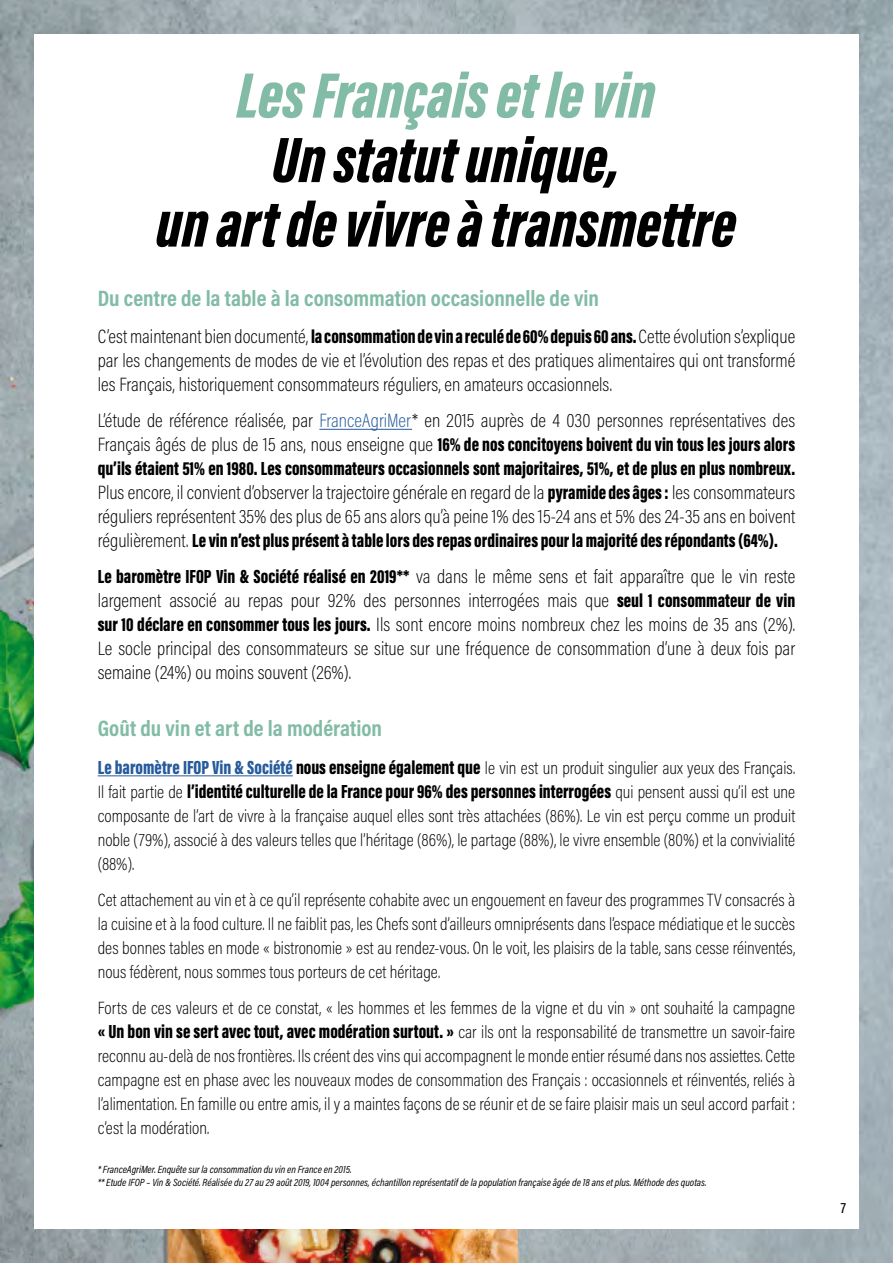
<style>
.page{position:relative;width:893px;height:1263px;background:#fff}
.page>*{position:absolute;margin:0;border:0;box-sizing:border-box;transform-origin:0 0}
.t1{font:italic 900 66px/64.5px "Acumin Pro Extra Cond";color:#000;text-align:center}
.t2{font:italic 900 66px "Acumin Pro Extra Cond";color:#82bca6}
.t3{font:22.5px "Acumin Variable Concept";letter-spacing:-.06em;color:#82bca6}
.t4{font:19.5px/24px "Acumin Variable Concept";letter-spacing:-.115em;color:#000;text-align:justify}
.t5{font:900 19.5px/24px "Acumin Pro Extra Cond";color:#000}
.t6{font:18px/24px "Acumin Variable Concept";letter-spacing:-.11em;color:#000;text-align:justify}
.t7{font:15px "Acumin Variable Concept";color:#000}
.t8{font:10.5px/13.5px "Acumin Variable Concept";letter-spacing:-.1em;color:#000}
.s1{font-family:"Acumin Pro Extra Cond";font-weight:900}
.s2{color:#275b9b}
.s3{font-family:"Acumin Variable Concept";font-weight:400}
.s4{font-family:"Acumin Pro Extra Cond";font-weight:900;font-size:19.5px;color:#275b9b}
.s5{font-family:"Acumin Pro Extra Cond";font-weight:900;font-size:19.5px}
.s6{font-family:"Acumin Variable Concept";font-weight:400;font-size:18px}
</style>
<div class="page">
<img style="left:0;top:0;width:893px;height:1263px">
<div style="left:34px;top:34px;width:825px;height:1195px;background:#fff"></div>
<hr style="left:319px;top:429px;width:93px;height:1px;background:#275b9b">
<hr style="left:98px;top:775px;width:195px;height:1px;background:#275b9b">
<h1 class="t2" style="left:237px;top:55px;width:420px">Les Français et le vin</h1>
<h1 class="t1" style="left:156px;top:127px;width:581px">Un statut unique,<br>un art de vivre à transmettre</h1>
<p class="t3" style="left:98px;top:283px;width:505px">Du centre de la table à la consommation occasionnelle de vin</p>
<p class="t4" style="left:98px;top:324px;width:701px">C’est maintenant bien documenté, <span class="s1">la consommation de vin a reculé de 60% depuis 60 ans.</span> Cette évolution s’explique par les changements de modes de vie et l’évolution des repas et des pratiques alimentaires qui ont transformé les Français, historiquement consommateurs réguliers, en amateurs occasionnels.</p>
<p class="t4" style="left:98px;top:408px;width:701px">L’étude de référence réalisée, par <span class="s2">FranceAgriMer</span>* en 2015 auprès de 4 030 personnes représentatives des</p>
<p class="t5" style="left:98px;top:433px;width:699px"><span class="s3">Français âgés de plus de 15 ans, nous enseigne que</span> 16% de nos concitoyens boivent du vin tous les jours alors qu’ils étaient 51% en 1980. Les consommateurs occasionnels sont majoritaires, 51%, et de plus en plus nombreux.</p>
<p class="t4" style="left:98px;top:480px;width:701px">Plus encore, il convient d’observer la trajectoire générale en regard de la <span class="s1">pyramide des âges :</span> les consommateurs réguliers représentent 35% des plus de 65 ans alors qu’à peine 1% des 15-24 ans et 5% des 24-35 ans en boivent</p>
<p class="t5" style="left:98px;top:529px;width:682px"><span class="s3">régulièrement.</span> Le vin n’est plus présent à table lors des repas ordinaires pour la majorité des répondants (64%).</p>
<p class="t4" style="left:98px;top:564px;width:701px"><span class="s1">Le baromètre IFOP Vin &amp; Société réalisé en 2019**</span> va dans le même sens et fait apparaître que le vin reste largement associé au repas pour 92% des personnes interrogées mais que <span class="s1">seul 1 consommateur de vin sur 10 déclare en consommer tous les jours.</span> Ils sont encore moins nombreux chez les moins de 35 ans (2%).<br>Le socle principal des consommateurs se situe sur une fréquence de consommation d’une à deux fois par semaine (24%) ou moins souvent (26%).</p>
<p class="t3" style="left:98px;top:713px;width:288px">Goût du vin et art de la modération</p>
<p class="t6" style="left:98px;top:755px;width:700px"><span class="s4">Le baromètre IFOP Vin &amp; Société</span> <span class="s5">nous enseigne également que</span> le vin est un produit singulier aux yeux des Français.</p>
<p class="t5" style="left:98px;top:779px;width:701px"><span class="s6">Il fait partie de</span> l’identité culturelle de la France pour 96% des personnes interrogées <span class="s6">qui pensent aussi qu’il est une</span></p>
<p class="t6" style="left:98px;top:803px;width:701px">composante de l’art de vivre à la française auquel elles sont très attachées (86%). Le vin est perçu comme un produit noble (79%), associé à des valeurs telles que l’héritage (86%), le partage (88%), le vivre ensemble (80%) et la convivialité (88%).</p>
<p class="t6" style="left:98px;top:887px;width:701px">Cet attachement au vin et à ce qu’il représente cohabite avec un engouement en faveur des programmes TV consacrés à la cuisine et à la food culture. Il ne faiblit pas, les Chefs sont d’ailleurs omniprésents dans l’espace médiatique et le succès des bonnes tables en mode « bistronomie » est au rendez-vous. On le voit, les plaisirs de la table, sans cesse réinventés, nous fédèrent, nous sommes tous porteurs de cet héritage.</p>
<p class="t6" style="left:98px;top:995px;width:701px">Forts de ces valeurs et de ce constat, « les hommes et les femmes de la vigne et du vin » ont souhaité la campagne <span class="s5">« Un bon vin se sert avec tout, avec modération surtout. »</span> car ils ont la responsabilité de transmettre un savoir-faire reconnu au-delà de nos frontières. Ils créent des vins qui accompagnent le monde entier résumé dans nos assiettes. Cette campagne est en phase avec les nouveaux modes de consommation des Français : occasionnels et réinventés, reliés à l’alimentation. En famille ou entre amis, il y a maintes façons de se réunir et de se faire plaisir mais un seul accord parfait : c’est la modération.</p>
<p class="t8" style="left:98px;top:1162px;width:611px">* FranceAgriMer. Enquête sur la consommation du vin en France en 2015.<br>** Etude IFOP – Vin &amp; Société. Réalisée du 27 au 29 août 2019, 1004 personnes, échantillon représentatif de la population française âgée de 18 ans et plus. Méthode des quotas.</p>
<p class="t7" style="left:841px;top:1197px;width:8px">7</p>
</div>
